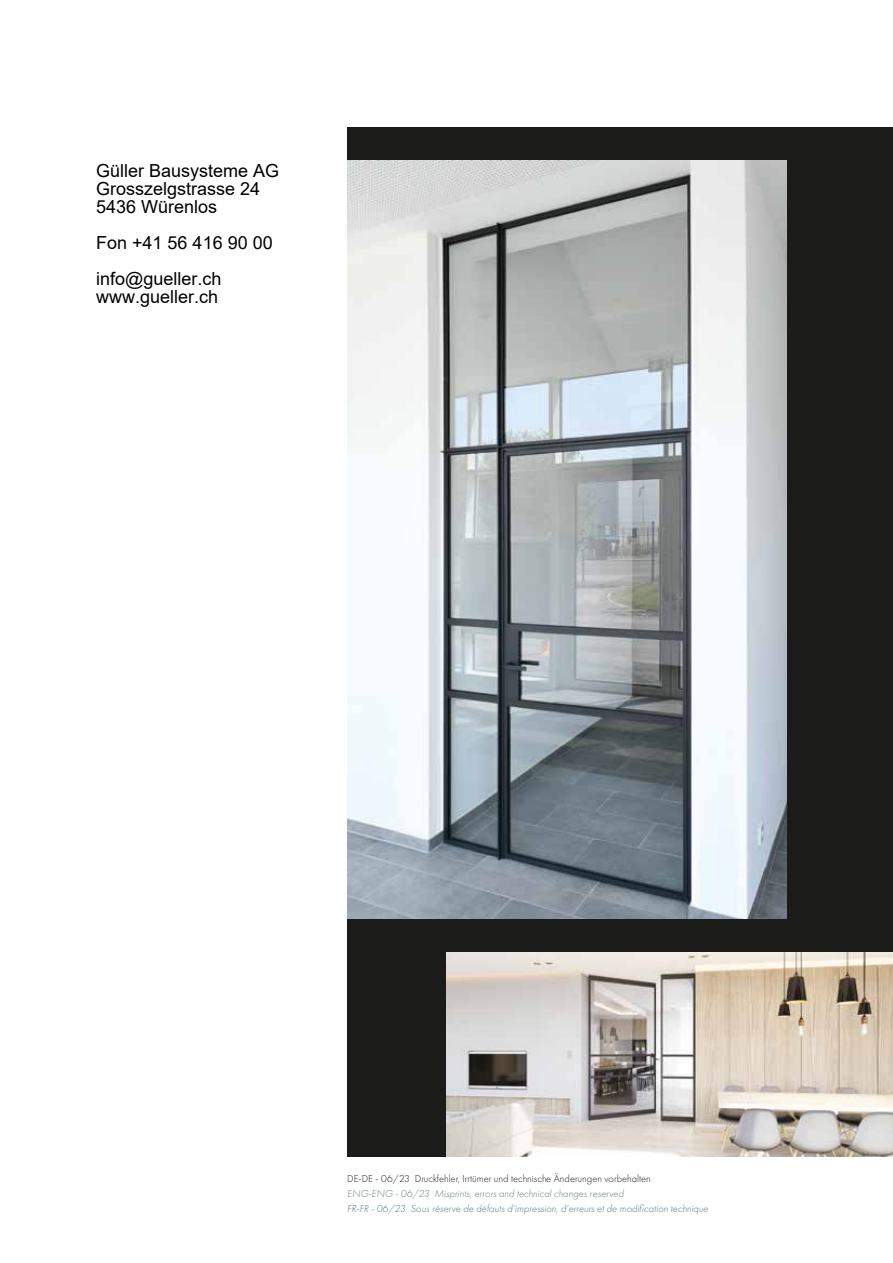
<style>
.page{position:relative;width:893px;height:1263px;background:#fff}
.page>*{position:absolute;margin:0;border:0;box-sizing:border-box;transform-origin:0 0}
.t1{font:18px/18px "Arial";color:#000}
.t2{font:italic 300 10.5px "Futura PT";color:#567483}
.t3{font:300 10.5px "Futura PT";color:#1b1b1a}
.t4{font:italic 300 10.5px "Futura PT";color:#687e79}
</style>
<div class="page">
<div style="left:347px;top:128px;width:546px;height:1029px;background:#1b1b1a"></div>
<img style="left:347px;top:161px;width:440px;height:757px">
<img style="left:446px;top:952px;width:447px;height:205px">
<p class="t1" style="left:96px;top:162px;width:185px">Güller Bausysteme AG<br>Grosszelgstrasse 24<br>5436 Würenlos</p>
<p class="t1" style="left:96px;top:225px;width:178px;line-height:36px">Fon +41 56 416 90 00 info@gueller.ch</p>
<p class="t1" style="left:96px;top:288px;width:124px">www.gueller.ch</p>
<p class="t3" style="left:347px;top:1172px;width:305px">DE-DE - 06/23 Druckfehler, Irrtümer und technische Änderungen vorbehalten</p>
<p class="t4" style="left:347px;top:1187px;width:278px">ENG-ENG - 06/23 Misprints, errors and technical changes reserved</p>
<p class="t2" style="left:347px;top:1202px;width:363px">FR-FR - 06/23 Sous réserve de défauts d‘impression, d‘erreurs et de modification technique</p>
</div>
